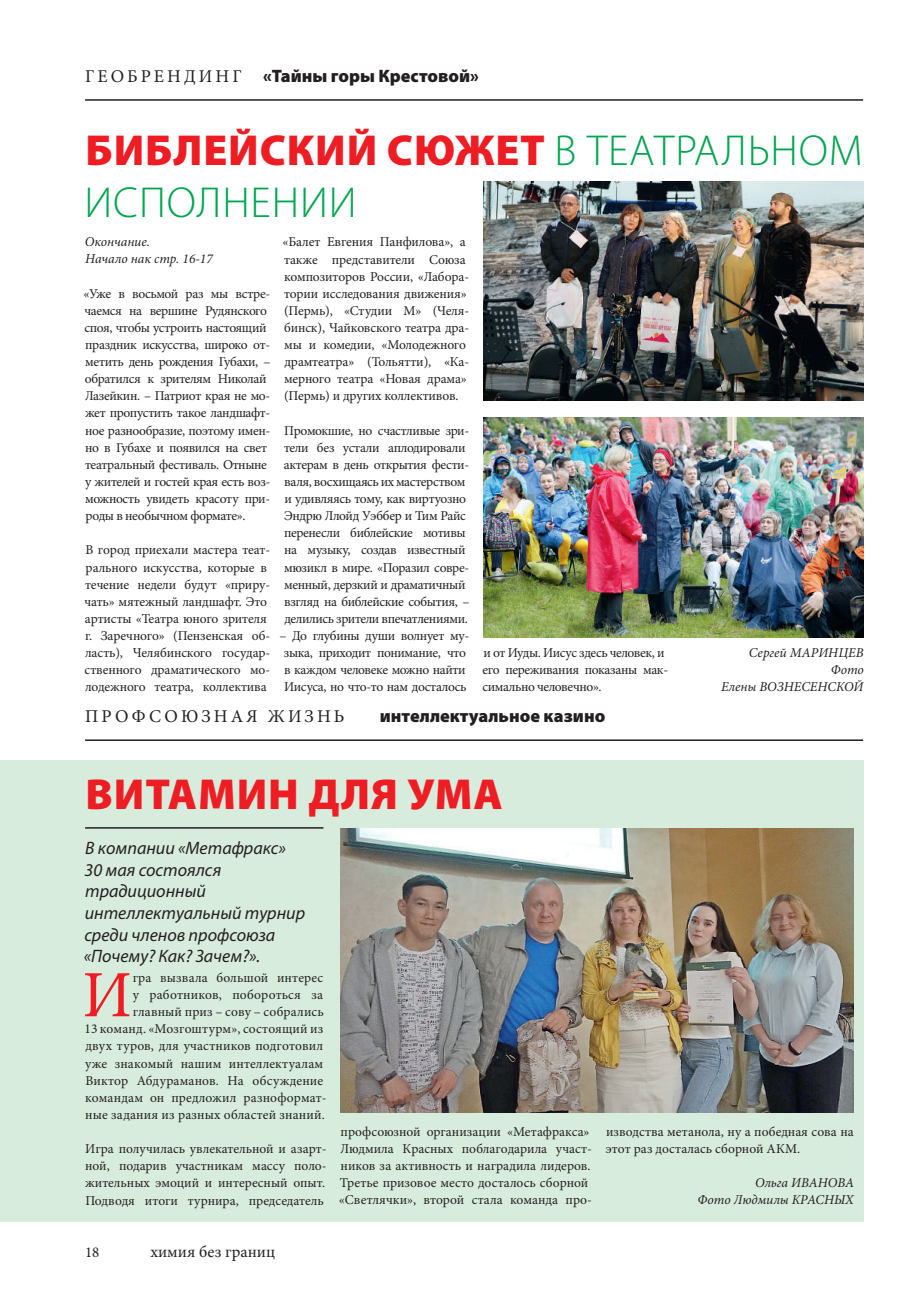
<style>
.page{position:relative;width:915px;height:1306px;background:#fff}
.page>*{position:absolute;margin:0;border:0;box-sizing:border-box;transform-origin:0 0}
.t1{font:66.15px "Minion Pro";color:#ee1d23}
.t2{font:300 43.5px/52.2px "Myriad Pro";letter-spacing:.02em;color:#00a54f}
.t3{font:900 43.5px "Myriad Pro";letter-spacing:.02em;color:#ee1d23}
.t4{font:italic 18px/21.6px "Myriad Pro";color:#231f20}
.t5{font:900 18px "Myriad Pro";color:#231f20}
.t6{font:18px "Minion Pro";letter-spacing:.17em;color:#231f20}
.t7{font:16.5px "Minion Pro";color:#231f20}
.t8{font:15px "Minion Pro";color:#231f20}
.t9{font:13.5px/17.1px "Minion Pro";letter-spacing:-.015em;color:#231f20}
.t10{font:13.5px/17.1px "Minion Pro";letter-spacing:.01em;color:#231f20;text-align:right}
.t11{font:italic 13.5px/17.1px "Minion Pro";color:#231f20;text-align:right}
.s1{font-family:"Minion Pro";font-weight:400}
.s2{font-weight:900;color:#ee1d23}
</style>
<div class="page">
<hr style="left:85px;top:99px;width:777px;height:2px;background:#231f20">
<div style="left:0;top:759px;width:863px;height:462px;background:#d8ecdd"></div>
<img style="left:340px;top:828px;width:513px;height:284px">
<hr style="left:85px;top:827px;width:238px;height:1px;background:#231f20">
<hr style="left:85px;top:739px;width:777px;height:2px;background:#231f20">
<img style="left:483px;top:417px;width:380px;height:220px">
<img style="left:483px;top:181px;width:380px;height:219px">
<h3 class="t5" style="left:85px;top:63px;width:395px"><span class="s1">Г Е О Б Р Е Н Д И Н Г</span> «Тайны горы Крестовой»</h3>
<h2 class="t3" style="left:85px;top:121px;width:88px">БИБЛЕЙ</h2>
<h2 class="t2" style="left:85px;top:123px;width:779px;text-indent:175px"><span class="s2">СКИЙ СЮЖЕТ</span> В ТЕАТРАЛЬНОМ<br>ИСПОЛНЕНИИ</h2>
<p class="t11" style="left:85px;top:233px;width:129px;text-align:left">Окончание.<br>Начало нак стр. 16-17</p>
<p class="t9" style="left:84px;top:285px;width:188px">«Уже в восьмой раз мы встре&shy;чаемся на вершине Рудянского споя, чтобы устроить настоящий праздник искусства, широко от&shy;метить день рождения Губахи, – обратился к зрителям Николай<br>Лазейкин. – Патриот края не мо&shy;жет пропустить такое ландшафт&shy;ное разнообразие, поэтому имен&shy;но в Губахе и появился на свет театральный фестиваль. Отныне у жителей и гостей края есть воз&shy;можность увидеть красоту при&shy;роды в необычном формате».</p>
<p class="t9" style="left:84px;top:541px;width:187px">В город приехали мастера теат&shy;рального искусства, которые в течение недели будут «приру&shy;чать» мятежный ландшафт. Это артисты «Театра юного зрителя г. Заречного» (Пензенская об&shy;ласть), Челябинского государ&shy;ственного драматического мо&shy;лодежного театра, коллектива</p>
<p class="t9" style="left:282px;top:234px;width:188px">«Балет Евгения Панфилова», а также представители Союза композиторов России, «Лабора&shy;тории исследования движения» (Пермь), «Студии М» (Челя&shy;бинск), Чайковского театра дра&shy;мы и комедии, «Молодежного драмтеатра» (Тольятти), «Ка&shy;мерного театра «Новая драма» (Пермь) и других коллективов.</p>
<p class="t9" style="left:284px;top:422px;width:187px">Промокшие, но счастливые зри&shy;тели без устали аплодировали актерам в день открытия фести&shy;валя, восхищаясь их мастерством и удивляясь тому, как виртуозно<br>Эндрю Ллойд Уэббер и Тим Райс перенесли библейские мотивы на музыку, создав известный мюзикл в мире. «Поразил совре&shy;менный, дерзкий и драматичный взгляд на библейские события, – делились зрители впечатлениями.</p>
<p class="t9" style="left:279px;top:627px;width:191px;text-align:center">– До глубины души волнует му&shy;зыка, приходит понимание, что в каждом человеке можно найти<br>Иисуса, но что-то нам досталось</p>
<p class="t9" style="left:482px;top:644px;width:187px">и от Иуды. Иисус здесь человек, и его переживания показаны мак&shy;симально человечно».</p>
<p class="t11" style="left:721px;top:644px;width:144px">Сергей МАРИНЦЕВ<br>Фото<br>Елены ВОЗНЕСЕНСКОЙ</p>
<h3 class="t6" style="left:85px;top:704px;width:259px">ПРОФСОЮЗНАЯ ЖИЗНЬ</h3>
<h3 class="t5" style="left:380px;top:703px;width:227px">интеллектуальное казино</h3>
<h2 class="t3" style="left:85px;top:765px;width:56px">Вита</h2>
<h2 class="t3" style="left:198px;top:765px;width:300px">мин для ума</h2>
<h3 class="t4" style="left:84px;top:837px;width:223px">В компании «Метафракс»<br>30 мая состоялся традиционный интеллектуальный турнир среди членов профсоюза «Почему? Как? Зачем?».</h3>
<p class="t10" style="left:84px;top:969px;width:244px">гра вызвала большой интерес<br>у работников, побороться за главный приз – сову – собрались<br>13 команд. «Мозгоштурм», состоящий из двух туров, для участников подготовил уже знакомый нашим интеллектуалам Виктор Абдураманов. На обсуждение командам он предложил разноформат&shy;ные задания из разных областей знаний.</p>
<p class="t9" style="left:85px;top:1140px;width:243px;text-align:justify">Игра получилась увлекательной и азарт&shy;ной, подарив участникам массу поло&shy;жительных эмоций и интересный опыт.<br>Подводя итоги турнира, председатель</p>
<h1 class="t1" style="left:82px;top:950px;width:51px">И</h1>
<p class="t9" style="left:339px;top:1123px;width:254px">профсоюзной организации «Метафракса» Людмила Красных поблагодарила участ&shy;ников за активность и наградила лидеров.<br>Третье призовое место досталось сборной «Светлячки», второй стала команда про-</p>
<p class="t9" style="left:605px;top:1123px;width:249px">изводства метанола, ну а победная сова на этот раз досталась сборной АКМ.</p>
<p class="t11" style="left:697px;top:1174px;width:158px">Ольга ИВАНОВА<br>Фото Людмилы КРАСНЫХ</p>
<p class="t8" style="left:85px;top:1242px;width:16px">18</p>
<p class="t7" style="left:150px;top:1240px;width:126px">химия без границ</p>
</div>
